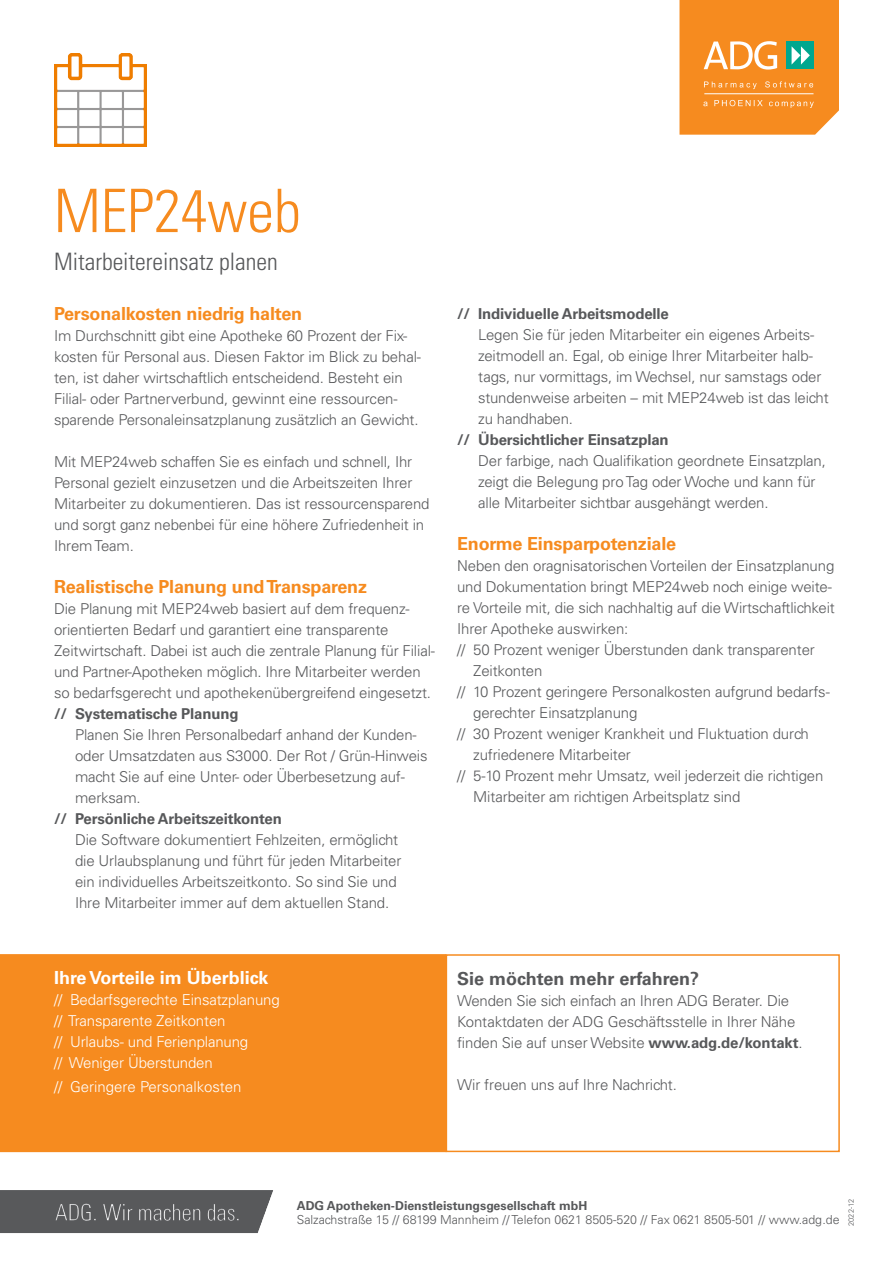
<style>
.page{position:relative;width:893px;height:1263px;background:#fff}
.page>*{position:absolute;margin:0;border:0;box-sizing:border-box;transform-origin:0 0}
.t1{font:300 condensed 60px "Univers";color:#f68b1f}
.t2{font:300 condensed 24px "Univers";color:#57585a}
.t3{font:700 18px "Univers";letter-spacing:-.01em;color:#f68b1f}
.t4{font:700 18px "Univers";color:#fff}
.t5{font:700 18px "Univers";color:#57585a}
.Copy{font:300 15px/21px "Univers";letter-spacing:-.01em;color:#57585a}
.Copy-2{font:300 15px "Univers";letter-spacing:-.01em;color:#fff}
.t6{font:300 12.3px "Univers";color:#57585a}
.t7{font:700 12.3px "Univers";color:#57585a}
.t8{font:300 7.5px "Univers";color:#57585a}
.s1{font-weight:700}
</style>
<div class="page">
<svg style="left:679px;top:0;width:160px;height:135px;background:#f09535"></svg>
<div style="left:0;top:954px;width:446px;height:198px;background:#f68b1f"></div>
<img style="left:0;top:1190px;width:273px;height:43px">
<div style="left:446px;top:954px;width:394px;height:198px;background:#fff;border:2px solid #f68b1f"></div>
<img style="left:55px;top:53px;width:92px;height:93px">
<p class="t1" style="left:54px;top:175px;width:248px">MEP24web</p>
<p class="t2" style="left:54px;top:247px;width:225px">Mitarbeitereinsatz planen</p>
<p class="t3" style="left:54px;top:303px;width:250px">Personalkosten niedrig halten</p>
<p class="Copy" style="left:54px;top:326px;width:355px">Im Durchschnitt gibt eine Apotheke 60 Prozent der Fix-</p>
<p class="Copy" style="left:54px;top:347px;width:369px">kosten für Personal aus. Diesen Faktor im Blick zu behal&shy;ten, ist daher wirtschaftlich entscheidend. Besteht ein</p>
<p class="Copy" style="left:54px;top:389px;width:366px">Filial- oder Partnerverbund, gewinnt eine ressourcen&shy;sparende Personaleinsatzplanung zusätzlich an Gewicht.</p>
<p class="Copy" style="left:54px;top:452px;width:377px">Mit MEP24web schaffen Sie es einfach und schnell, Ihr Personal gezielt einzusetzen und die Arbeitszeiten Ihrer Mitarbeiter zu dokumentieren. Das ist ressourcensparend und sorgt ganz nebenbei für eine höhere Zufriedenheit in Ihrem Team.</p>
<p class="t3" style="left:54px;top:576px;width:315px">Realistische Planung und Transparenz</p>
<p class="Copy" style="left:54px;top:599px;width:357px">Die Planung mit MEP24web basiert auf dem frequenz-</p>
<p class="Copy" style="left:54px;top:620px;width:336px">orientierten Bedarf und garantiert eine transparente</p>
<p class="Copy" style="left:54px;top:641px;width:382px">Zeitwirtschaft. Dabei ist auch die zentrale Planung für Filial&shy;und Partner-Apotheken möglich. Ihre Mitarbeiter werden so bedarfsgerecht und apothekenübergreifend eingesetzt.</p>
<p class="Copy" style="left:75px;top:704px;width:354px;text-indent:-21px"><span class="s1">// Systematische Planung<br></span>Planen Sie Ihren Personalbedarf anhand der Kunden&shy;oder Umsatzdaten aus S3000. Der Rot / Grün-Hinweis macht Sie auf eine Unter- oder Überbesetzung auf&shy;merksam.</p>
<p class="Copy" style="left:75px;top:809px;width:328px;text-indent:-21px"><span class="s1">// Persönliche Arbeitszeitkonten<br></span>Die Software dokumentiert Fehlzeiten, ermöglicht die Urlaubsplanung und führt für jeden Mitarbeiter ein individuelles Arbeitszeitkonto. So sind Sie und Ihre Mitarbeiter immer auf dem aktuellen Stand.</p>
<p class="Copy" style="left:478px;top:303px;width:352px;text-indent:-21px"><span class="s1">// Individuelle Arbeitsmodelle<br></span>Legen Sie für jeden Mitarbeiter ein eigenes Arbeits&shy;zeitmodell an. Egal, ob einige Ihrer Mitarbeiter halb&shy;tags, nur vormittags, im Wechsel, nur samstags oder stundenweise arbeiten – mit MEP24web ist das leicht zu handhaben.</p>
<p class="Copy" style="left:478px;top:429px;width:349px;text-indent:-21px"><span class="s1">// Übersichtlicher Einsatzplan<br></span>Der farbige, nach Qualifikation geordnete Einsatzplan, zeigt die Belegung pro Tag oder Woche und kann für alle Mitarbeiter sichtbar ausgehängt werden.</p>
<p class="t3" style="left:457px;top:533px;width:221px">Enorme Einsparpotenziale</p>
<p class="Copy" style="left:457px;top:555px;width:379px">Neben den oragnisatorischen Vorteilen der Einsatzplanung und Dokumentation bringt MEP24web noch einige weite&shy;re Vorteile mit, die sich nachhaltig auf die Wirtschaftlichkeit Ihrer Apotheke auswirken:</p>
<p class="Copy" style="left:473px;top:639px;width:343px;text-indent:-16px">// 50 Prozent weniger Überstunden dank transparenter<br>Zeitkonten</p>
<p class="Copy" style="left:473px;top:681px;width:358px;text-indent:-16px">// 10 Prozent geringere Personalkosten aufgrund bedarfs&shy;gerechter Einsatzplanung</p>
<p class="Copy" style="left:473px;top:723px;width:337px;text-indent:-16px">// 30 Prozent weniger Krankheit und Fluktuation durch zufriedenere Mitarbeiter</p>
<p class="Copy" style="left:473px;top:765px;width:352px;text-indent:-16px">// 5-10 Prozent mehr Umsatz, weil jederzeit die richtigen<br>Mitarbeiter am richtigen Arbeitsplatz sind</p>
<p class="t4" style="left:54px;top:967px;width:216px">Ihre Vorteile im Überblick</p>
<p class="Copy-2" style="left:54px;top:991px;width:227px">// Bedarfsgerechte Einsatzplanung</p>
<p class="Copy-2" style="left:54px;top:1012px;width:173px">// Transparente Zeitkonten</p>
<p class="Copy-2" style="left:54px;top:1033px;width:196px">// Urlaubs- und Ferienplanung</p>
<p class="Copy-2" style="left:54px;top:1054px;width:160px">// Weniger Überstunden</p>
<p class="Copy-2" style="left:54px;top:1078px;width:189px">// Geringere Personalkosten</p>
<p class="t5" style="left:457px;top:968px;width:244px">Sie möchten mehr erfahren?</p>
<p class="Copy" style="left:457px;top:990px;width:347px">Wenden Sie sich einfach an Ihren ADG Berater. Die<br>Kontaktdaten der ADG Geschäftsstelle in Ihrer Nähe finden Sie auf unser Website <span class="s1">www.adg.de/kontakt</span>.</p>
<p class="Copy" style="left:457px;top:1074px;width:221px">Wir freuen uns auf Ihre Nachricht.</p>
<p class="t7" style="left:297px;top:1198px;width:292px">ADG Apotheken-Dienstleistungsgesellschaft mbH</p>
<p class="t6" style="left:297px;top:1212px;width:544px">Salzachstraße 15 // 68199 Mannheim // Telefon 0621 8505-520 // Fax 0621 8505-501 // www.adg.de</p>
<p class="t8" style="left:847px;top:1226px;width:28px;rotate:-90deg">2022-12</p>
</div>
